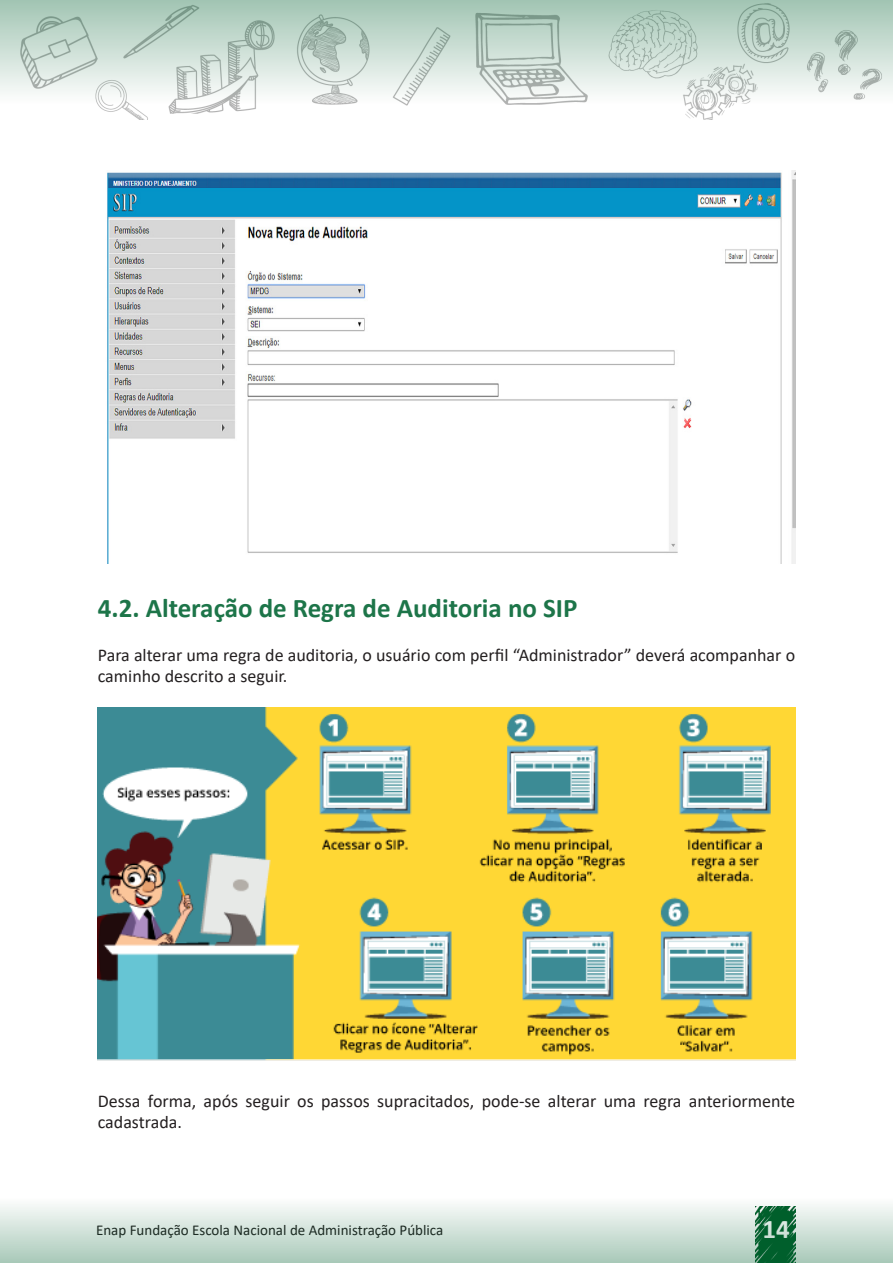
<style>
.page{position:relative;width:893px;height:1263px;background:#fff}
.page>*{position:absolute;margin:0;border:0;box-sizing:border-box;transform-origin:0 0}
.Sub-titulo{font:700 27px "Calibri";color:#1d7549}
.t1{font:700 27px "Calibri";color:#fff}
.texto{font:18px/21.6px "Calibri";color:#231f20}
.t2{font:15px "Calibri";color:#231f20}
</style>
<div class="page">
<svg style="left:0;top:0;width:893px;height:120px"></svg>
<svg style="left:0;top:1205px;width:893px;height:58px;background:#c5dad0"></svg>
<img style="left:107px;top:170px;width:688px;height:393px">
<img style="left:98px;top:707px;width:697px;height:354px">
<p class="Sub-titulo" style="left:98px;top:589px;width:481px">4.2. Alteração de Regra de Auditoria no SIP</p>
<p class="texto" style="left:98px;top:643px;width:699px">Para alterar uma regra de auditoria, o usuário com perfil “Administrador” deverá acompanhar o caminho descrito a seguir.</p>
<p class="texto" style="left:98px;top:1089px;width:699px">Dessa forma, após seguir os passos supracitados, pode-se alterar uma regra anteriormente cadastrada.</p>
<p class="t2" style="left:96px;top:1220px;width:349px">Enap Fundação Escola Nacional de Administração Pública</p>
<h1 class="t1" style="left:763px;top:1210px;width:29px">14</h1>
</div>
